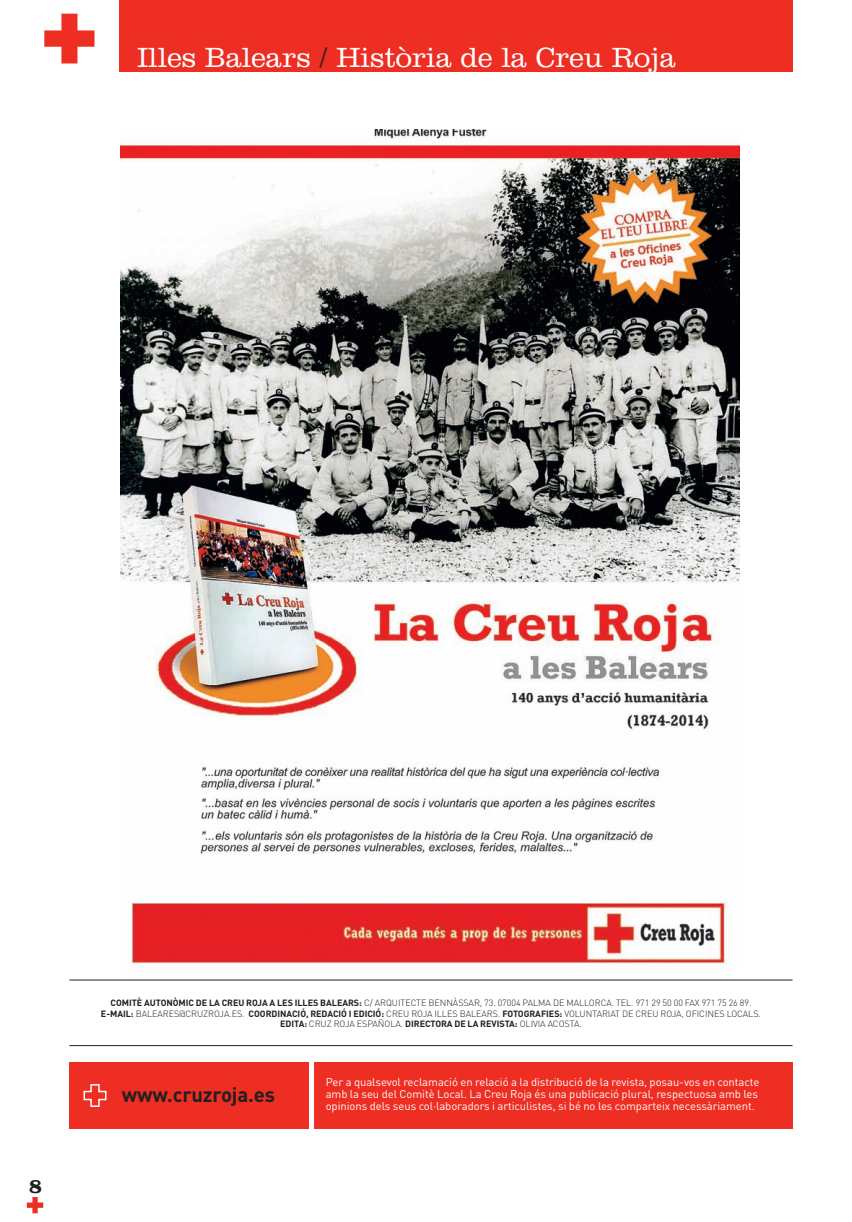
<style>
.page{position:relative;width:852px;height:1222px;background:#fff}
.page>*{position:absolute;margin:0;border:0;box-sizing:border-box;transform-origin:0 0}
.t1{font:300 28.8px "Clarendon";color:#fff}
.t2{font:700 21px "Clarendon";color:#231f20}
.t3{font:700 20.4px "DIN";letter-spacing:-.01em;color:#231f20}
.t4{font:11.25px/12px "DIN";letter-spacing:-.005em;color:#fff}
.t5{font:300 9px/10.5px "DIN";letter-spacing:-.005em;color:#231f20;text-align:center}
.s1{color:#231f20}
.s2{font-weight:700}
</style>
<div class="page">
<svg style="left:27px;top:1197px;width:16px;height:16px"></svg>
<div style="left:69px;top:1062px;width:239px;height:66px;background:#ee2e22"></div>
<div style="left:313px;top:1062px;width:479px;height:66px;background:#ee2e22"></div>
<hr style="left:69px;top:1045px;width:723px;height:1px;background:#231f20">
<hr style="left:69px;top:979px;width:723px;height:1px;background:#231f20">
<div style="left:119px;top:0;width:673px;height:72px;background:#ee2e22"></div>
<svg style="left:44px;top:14px;width:50px;height:49px"></svg>
<svg style="left:83px;top:1084px;width:24px;height:23px"></svg>
<img style="left:120px;top:130px;width:619px;height:835px">
<p class="t1" style="left:137px;top:46px;width:540px">Illes Balears <span class="s1">/</span> Història de la Creu Roja</p>
<p class="t2" style="left:29px;top:1177px;width:14px">8</p>
<p class="t5" style="left:101px;top:998px;width:661px"><span class="s2">COMITÈ AUTONÒMIC DE LA CREU ROJA A LES ILLES BALEARS:</span> C/ ARQUITECTE BENNÀSSAR, 73. 07004 PALMA DE MALLORCA. TEL. 971 29 50 00 FAX 971 75 26 89.<br><span class="s2">E-MAIL:</span> BALEARES@CRUZROJA.ES. <span class="s2">COORDINACIÓ, REDACIÓ I EDICIÓ:</span> CREU ROJA ILLES BALEARS. <span class="s2">FOTOGRAFIES:</span> VOLUNTARIAT DE CREU ROJA, OFICINES LOCALS.<br><span class="s2">EDITA:</span> CRUZ ROJA ESPAÑOLA. <span class="s2">DIRECTORA DE LA REVISTA:</span> OLIVIA ACOSTA.</p>
<p class="t3" style="left:122px;top:1086px;width:154px">www.cruzroja.es</p>
<p class="t4" style="left:326px;top:1077px;width:435px">Per a qualsevol reclamació en relació a la distribució de la revista, posau-vos en contacte amb la seu del Comitè Local. La Creu Roja és una publicació plural, respectuosa amb les opinions dels seus col·laboradors i articulistes, si bé no les comparteix necessàriament.</p>
</div>
